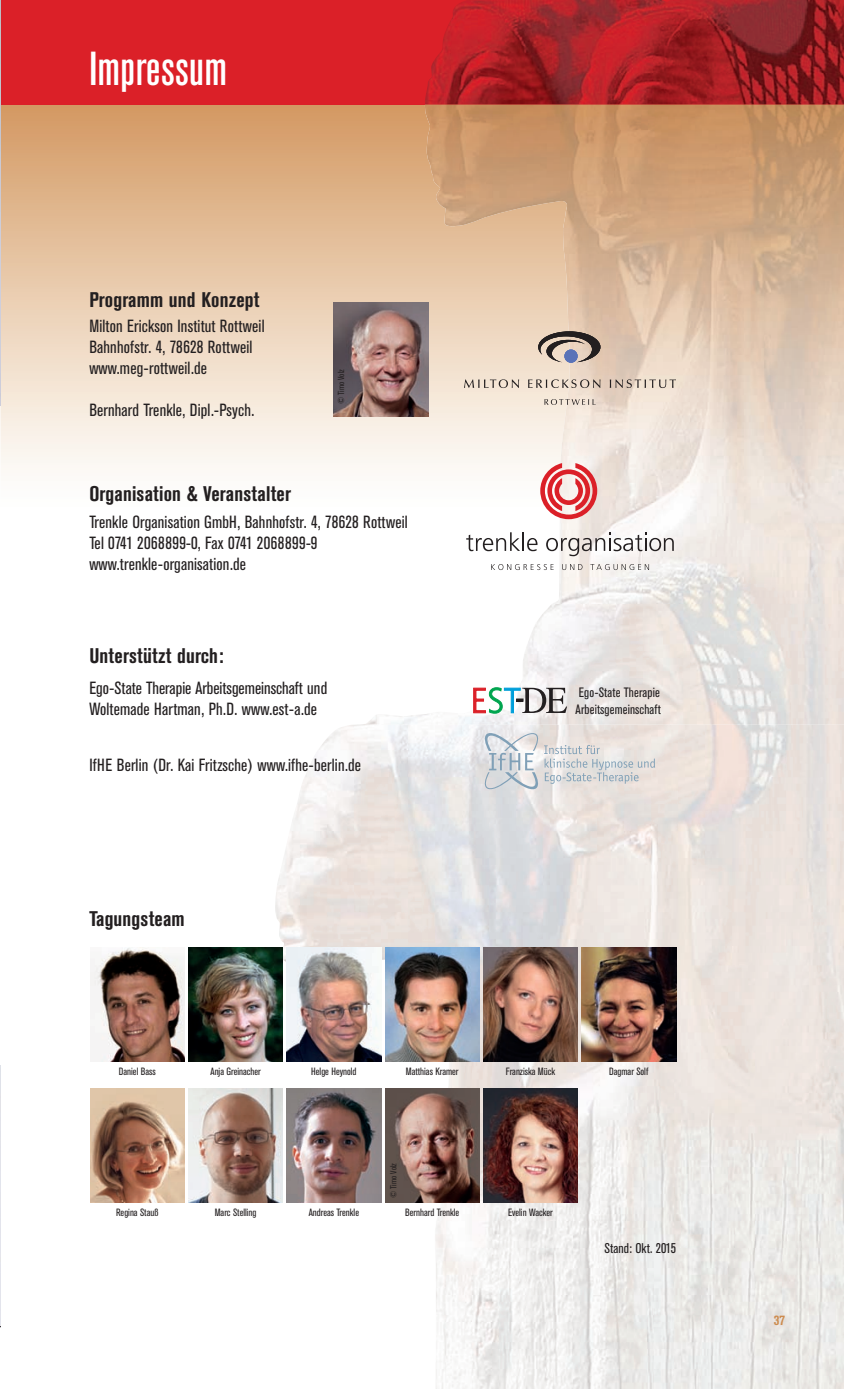
<style>
.page{position:relative;width:844px;height:1389px;background:#fff}
.page>*{position:absolute;margin:0;border:0;box-sizing:border-box;transform-origin:0 0}
.t1{font:500 47.25px "Standard Grot Con BSK";letter-spacing:.005em;color:#fff}
.t2{font:700 21px "Standard Grot Con BSK";letter-spacing:.01em;color:#231f20}
.t3{font:17.5px/21px "Standard Grot Con BSK";letter-spacing:.01em;color:#231f20}
.t4{font:14px "Standard Grot Con BSK";color:#231f20}
.t5{font:700 14px "Standard Grot Con BSK";color:#cd8b4d}
.t6{font:13.47px/16.3px "Standard Grot Con BSK";letter-spacing:.01em;color:#231f20}
.t7{font:10.5px "Standard Grot Con BSK";color:#231f20}
.t8{font:8.75px "Standard Grot Con BSK";letter-spacing:.01em;color:#231f20}
</style>
<div class="page">
<svg style="left:0;top:104px;width:535px;height:467px"></svg>
<div style="left:0;top:0;width:843px;height:104px;background:#db2028"></div>
<img style="left:275px;top:725px;width:568px;height:242px">
<img style="left:446px;top:965px;width:397px;height:424px">
<img style="left:434px;top:1202px;width:12px;height:187px">
<img style="left:425px;top:0;width:418px;height:229px">
<img style="left:535px;top:228px;width:308px;height:497px">
<img style="left:357px;top:714px;width:118px;height:11px">
<img style="left:0;top:1065px;width:1px;height:261px">
<img style="left:0;top:0;width:1px;height:405px">
<svg style="left:540px;top:463px;width:57px;height:56px"></svg>
<svg style="left:466px;top:532px;width:71px;height:19px"></svg>
<svg style="left:546px;top:533px;width:127px;height:23px"></svg>
<svg style="left:491px;top:564px;width:158px;height:6px"></svg>
<svg style="left:538px;top:331px;width:62px;height:31px;background:#998d87"></svg>
<svg style="left:544px;top:399px;width:51px;height:6px"></svg>
<svg style="left:464px;top:379px;width:55px;height:9px"></svg>
<svg style="left:528px;top:379px;width:72px;height:9px"></svg>
<svg style="left:609px;top:379px;width:66px;height:9px"></svg>
<img style="left:334px;top:303px;width:94px;height:114px">
<svg style="left:483px;top:731px;width:172px;height:61px;background:#dbdbdb"></svg>
<svg style="left:473px;top:687px;width:94px;height:27px"></svg>
<img style="left:90px;top:948px;width:94px;height:114px">
<img style="left:287px;top:948px;width:94px;height:114px">
<img style="left:385px;top:948px;width:94px;height:114px">
<img style="left:483px;top:948px;width:94px;height:114px">
<img style="left:188px;top:948px;width:95px;height:114px">
<img style="left:581px;top:948px;width:94px;height:114px">
<img style="left:287px;top:1088px;width:94px;height:114px">
<img style="left:483px;top:1088px;width:94px;height:114px">
<img style="left:90px;top:1088px;width:94px;height:114px">
<img style="left:385px;top:1088px;width:94px;height:114px">
<img style="left:188px;top:1088px;width:95px;height:114px">
<h1 class="t1" style="left:89px;top:42px;width:139px">Impressum</h1>
<p class="t2" style="left:89px;top:288px;width:172px">Programm und Konzept</p>
<p class="t3" style="left:89px;top:316px;width:177px">Milton Erickson Institut Rottweil<br>Bahnhofstr. 4, 78628 Rottweil www.meg-rottweil.de</p>
<p class="t3" style="left:89px;top:400px;width:166px">Bernhard Trenkle, Dipl.-Psych.</p>
<p class="t8" style="left:336px;top:404px;width:37px;rotate:-90deg">© Timo Volz</p>
<p class="t2" style="left:89px;top:481px;width:203px">Organisation &amp; Veranstalter</p>
<p class="t3" style="left:89px;top:512px;width:320px">Trenkle Organisation GmbH, Bahnhofstr. 4, 78628 Rottweil<br>Tel 0741 2068899-0, Fax 0741 2068899-9 www.trenkle-organisation.de</p>
<p class="t2" style="left:89px;top:644px;width:136px">Unterstützt durch:</p>
<p class="t3" style="left:89px;top:678px;width:239px">Ego-State Therapie Arbeitsgemeinschaft und<br>Woltemade Hartman, Ph.D. www.est-a.de</p>
<p class="t3" style="left:89px;top:755px;width:273px">IfHE Berlin (Dr. Kai Fritzsche) www.ifhe-berlin.de</p>
<p class="t2" style="left:89px;top:907px;width:97px">Tagungsteam</p>
<p class="t6" style="left:575px;top:685px;width:87px">Ego-State Therapie<br>Arbeitsgemeinschaft</p>
<p class="t7" style="left:119px;top:1065px;width:38px">Daniel Bass</p>
<p class="t7" style="left:210px;top:1065px;width:52px">Anja Greinacher</p>
<p class="t7" style="left:311px;top:1065px;width:47px">Helge Heynold</p>
<p class="t7" style="left:406px;top:1065px;width:54px">Matthias Kramer</p>
<p class="t7" style="left:506px;top:1065px;width:51px">Franziska Mück</p>
<p class="t7" style="left:609px;top:1065px;width:41px">Dagmar Solf</p>
<p class="t8" style="left:388px;top:1198px;width:37px;rotate:-90deg">© Timo Volz</p>
<p class="t7" style="left:116px;top:1207px;width:44px">Regina Stauß</p>
<p class="t7" style="left:215px;top:1207px;width:43px">Marc Stelling</p>
<p class="t7" style="left:309px;top:1207px;width:52px">Andreas Trenkle</p>
<p class="t7" style="left:405px;top:1207px;width:56px">Bernhard Trenkle</p>
<p class="t7" style="left:508px;top:1207px;width:46px">Evelin Wacker</p>
<p class="t4" style="left:604px;top:1240px;width:73px">Stand: Okt. 2015</p>
<p class="t5" style="left:773px;top:1312px;width:13px">37</p>
</div>
